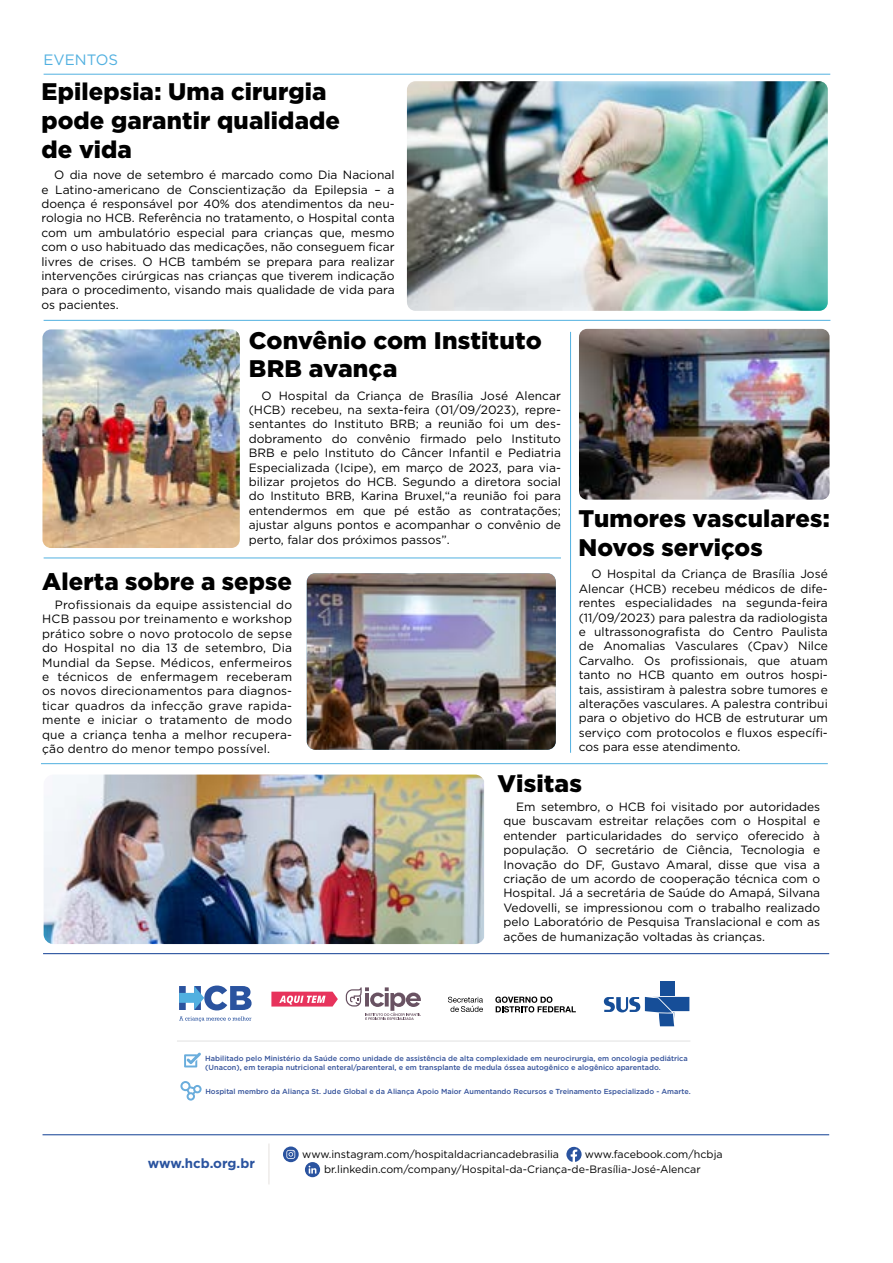
<style>
.page{position:relative;width:893px;height:1263px;background:#fff}
.page>*{position:absolute;margin:0;border:0;box-sizing:border-box;transform-origin:0 0}
.t1{font:900 24px/28.8px "Gotham";letter-spacing:.005em;color:#000}
.t2{font:15px "Gotham";color:#51b0e0}
.t3{font:700 13.35px "Gotham";color:#2a539f}
.t4{font:12px/14.4px "Gotham";color:#000;text-align:justify}
.t5{font:10.65px/15.6px "Gotham";color:#000}
.t6{font:500 7.35px/8.9px "Gotham";color:#34529a}
</style>
<div class="page">
<hr style="left:44px;top:74px;width:786px;height:1px;background:#51b0e0">
<div style="left:660px;top:981px;width:14px;height:15px;background:#164e98"></div>
<svg style="left:604px;top:997px;width:85px;height:29px"></svg>
<svg style="left:448px;top:997px;width:35px;height:15px"></svg>
<svg style="left:495px;top:996px;width:81px;height:16px"></svg>
<svg style="left:184px;top:1052px;width:17px;height:15px"></svg>
<svg style="left:180px;top:1081px;width:22px;height:19px"></svg>
<hr style="left:177px;top:1040px;width:513px;height:1px;background:#e2e2e1">
<svg style="left:346px;top:987px;width:75px;height:33px"></svg>
<svg style="left:271px;top:992px;width:67px;height:14px"></svg>
<svg style="left:179px;top:1016px;width:72px;height:6px"></svg>
<svg style="left:179px;top:985px;width:73px;height:25px"></svg>
<hr style="left:44px;top:558px;width:517px;height:1px;background:#51b0e0">
<hr style="left:43px;top:953px;width:786px;height:1px;background:#2a539f">
<hr style="left:43px;top:1134px;width:786px;height:1px;background:#2a539f">
<hr style="left:44px;top:320px;width:786px;height:1px;background:#51b0e0">
<hr style="left:41px;top:763px;width:787px;height:1px;background:#51b0e0">
<hr style="left:570px;top:332px;width:1px;height:421px;background:#51b0e0">
<svg style="left:566px;top:1146px;width:16px;height:16px"></svg>
<svg style="left:305px;top:1162px;width:15px;height:15px"></svg>
<svg style="left:283px;top:1146px;width:16px;height:16px"></svg>
<hr style="left:269px;top:1143px;width:1px;height:41px;background:#e5e1de">
<img style="left:579px;top:329px;width:250px;height:171px">
<img style="left:307px;top:573px;width:249px;height:177px">
<img style="left:44px;top:774px;width:440px;height:170px">
<img style="left:407px;top:81px;width:421px;height:230px">
<img style="left:42px;top:329px;width:198px;height:219px">
<p class="t2" style="left:44px;top:50px;width:76px">EVENTOS</p>
<h1 class="t1" style="left:41px;top:77px;width:300px">Epilepsia: Uma cirurgia pode garantir qualidade de vida</h1>
<p class="t4" style="left:41px;top:167px;width:355px;text-indent:13px">O dia nove de setembro é marcado como Dia Nacional e Latino-americano de Conscientização da Epilepsia – a doença é responsável por 40% dos atendimentos da neu&shy;rologia no HCB. Referência no tratamento, o Hospital conta com um ambulatório especial para crianças que, mesmo com o uso habituado das medicações, não conseguem ficar livres de crises. O HCB também se prepara para realizar intervenções cirúrgicas nas crianças que tiverem indicação para o procedimento, visando mais qualidade de vida para os pacientes.</p>
<h1 class="t1" style="left:249px;top:325px;width:295px">Convênio com Instituto<br>BRB avança</h1>
<p class="t4" style="left:249px;top:388px;width:314px;text-indent:13px">O Hospital da Criança de Brasília José Alencar (HCB) recebeu, na sexta-feira (01/09/2023), repre&shy;sentantes do Instituto BRB; a reunião foi um des&shy;dobramento do convênio firmado pelo Instituto BRB e pelo Instituto do Câncer Infantil e Pediatria Especializada (Icipe), em março de 2023, para via&shy;bilizar projetos do HCB. Segundo a diretora social do Instituto BRB, Karina Bruxel,“a reunião foi para entendermos em que pé estão as contratações; ajustar alguns pontos e acompanhar o convênio de perto, falar dos próximos passos”.</p>
<h1 class="t1" style="left:42px;top:566px;width:251px">Alerta sobre a sepse</h1>
<p class="t4" style="left:42px;top:597px;width:252px;text-indent:13px">Profissionais da equipe assistencial do HCB passou por treinamento e workshop prático sobre o novo protocolo de sepse do Hospital no dia 13 de setembro, Dia Mundial da Sepse. Médicos, enfermeiros e técnicos de enfermagem receberam os novos direcionamentos para diagnos&shy;ticar quadros da infecção grave rapida&shy;mente e iniciar o tratamento de modo que a criança tenha a melhor recupera&shy;ção dentro do menor tempo possível.</p>
<h1 class="t1" style="left:578px;top:504px;width:253px">Tumores vasculares:<br>Novos serviços</h1>
<p class="t4" style="left:579px;top:567px;width:251px;text-indent:13px">O Hospital da Criança de Brasília José Alencar (HCB) recebeu médicos de dife&shy;rentes especialidades na segunda-feira (11/09/2023) para palestra da radiologista e ultrassonografista do Centro Paulista de Anomalias Vasculares (Cpav) Nilce Carvalho. Os profissionais, que atuam tanto no HCB quanto em outros hospi&shy;tais, assistiram à palestra sobre tumores e alterações vasculares. A palestra contribui para o objetivo do HCB de estruturar um serviço com protocolos e fluxos específi&shy;cos para esse atendimento.</p>
<h1 class="t1" style="left:497px;top:769px;width:86px">Visitas</h1>
<p class="t4" style="left:503px;top:799px;width:318px;text-indent:13px">Em setembro, o HCB foi visitado por autoridades que buscavam estreitar relações com o Hospital e entender particularidades do serviço oferecido à população. O secretário de Ciência, Tecnologia e Inovação do DF, Gustavo Amaral, disse que visa a criação de um acordo de cooperação técnica com o Hospital. Já a secretária de Saúde do Amapá, Silvana Vedovelli, se impressionou com o trabalho realizado pelo Laboratório de Pesquisa Translacional e com as ações de humanização voltadas às crianças.</p>
<p class="t6" style="left:205px;top:1054px;width:484px">Habilitado pelo Ministério da Saúde como unidade de assistência de alta complexidade em neurocirurgia, em oncologia pediátrica (Unacon), em terapia nutricional enteral/parenteral, e em transplante de medula óssea autogênico e alogênico aparentado.</p>
<p class="t6" style="left:205px;top:1087px;width:487px">Hospital membro da Aliança St. Jude Global e da Aliança Apoio Maior Aumentando Recursos e Treinamento Especializado - Amarte.</p>
<p class="t3" style="left:148px;top:1154px;width:109px">www.hcb.org.br</p>
<p class="t5" style="left:302px;top:1146px;width:258px">www.instagram.com/hospitaldacriancadebrasilia</p>
<p class="t5" style="left:324px;top:1146px;width:400px;text-indent:261px">www.facebook.com/hcbja br.linkedin.com/company/Hospital-da-Criança-de-Brasília-José-Alencar</p>
</div>
